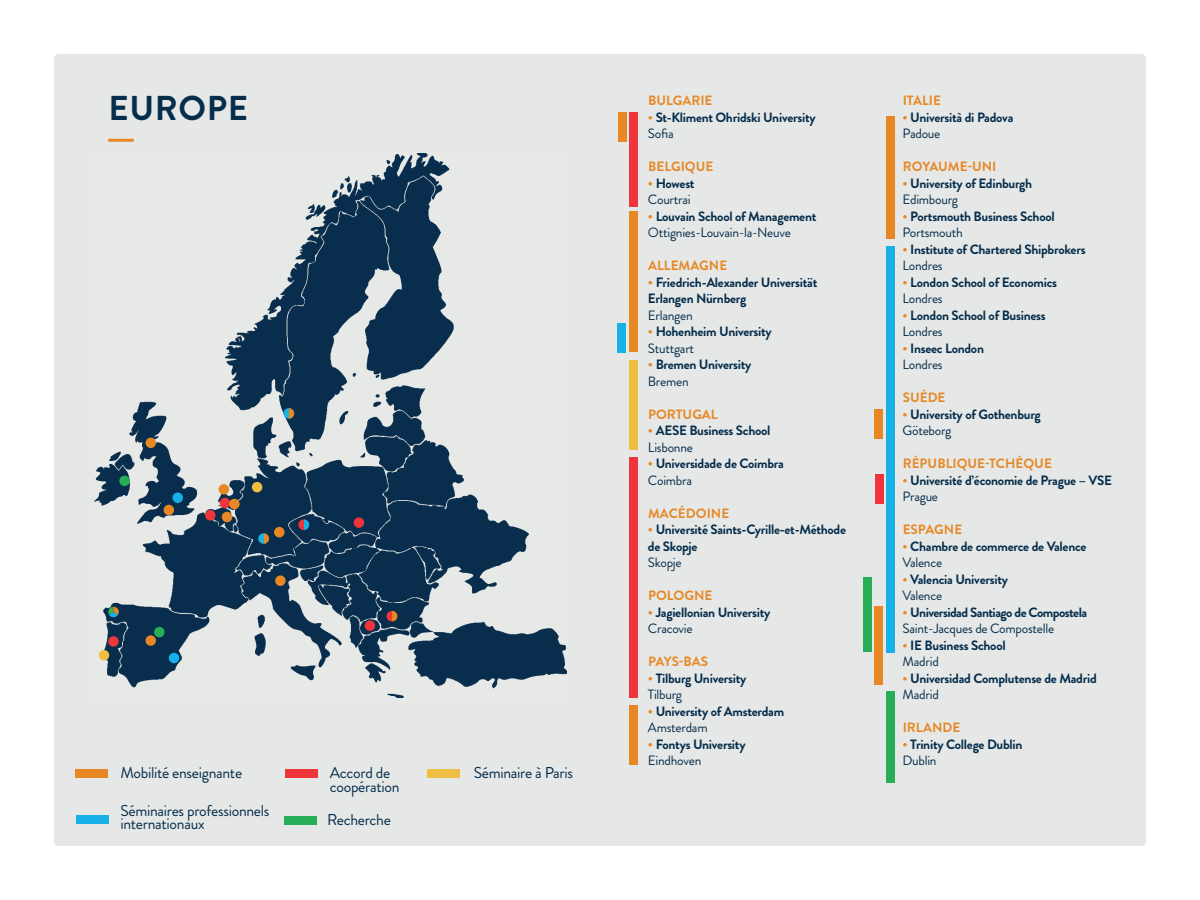
<style>
.page{position:relative;width:1200px;height:900px;background:#fff}
.page>*{position:absolute;margin:0;border:0;box-sizing:border-box;transform-origin:0 0}
.t1{font:700 34.5px "Brandon Grotesque";letter-spacing:.02em;color:#052d4c}
.t2{font:15.75px/13.5px "Brandon Grotesque";letter-spacing:-.02em;color:#052d4c}
.t3{font:700 13.5px/16.5px "Brandon Grotesque";letter-spacing:-.02em;color:#052d4c}
.t4{font:700 13.5px "Brandon Grotesque";color:#e78825}
.t5{font:13.5px/16.5px "Brandon Grotesque";letter-spacing:-.02em;color:#052d4c}
.t6{font:700 13.5px/16.5px "Brandon Grotesque";letter-spacing:-.04em;color:#052d4c}
.s1{color:#e78825}
.s2{font-weight:400}
.s3{font-weight:700;color:#e78825}
.s4{font-weight:700}
</style>
<div class="page">
<div style="left:54px;top:54px;width:1092px;height:792px;background:#e6e8e7;border-radius:4px"></div>
<hr style="left:108px;top:139px;width:26px;height:3px;background:#e78825">
<div style="left:428px;top:769px;width:32px;height:9px;background:#eebf43"></div>
<div style="left:75px;top:769px;width:33px;height:8px;background:#e78825"></div>
<div style="left:76px;top:815px;width:33px;height:8px;background:#18b1e7"></div>
<div style="left:284px;top:816px;width:33px;height:8px;background:#28ae56"></div>
<div style="left:285px;top:769px;width:33px;height:9px;background:#ee3539"></div>
<div style="left:629px;top:212px;width:9px;height:140px;background:#e78825"></div>
<div style="left:618px;top:323px;width:8px;height:29px;background:#18b1e7"></div>
<div style="left:629px;top:112px;width:9px;height:95px;background:#ee3539"></div>
<div style="left:618px;top:112px;width:8px;height:30px;background:#e78825"></div>
<div style="left:629px;top:705px;width:9px;height:60px;background:#e78825"></div>
<div style="left:629px;top:458px;width:9px;height:240px;background:#ee3539"></div>
<div style="left:629px;top:360px;width:9px;height:90px;background:#eebf43"></div>
<div style="left:875px;top:475px;width:9px;height:29px;background:#ee3539"></div>
<div style="left:886px;top:116px;width:9px;height:123px;background:#e78825"></div>
<div style="left:886px;top:246px;width:9px;height:407px;background:#18b1e7"></div>
<div style="left:874px;top:409px;width:8px;height:30px;background:#e78825"></div>
<div style="left:874px;top:606px;width:8px;height:79px;background:#e78825"></div>
<div style="left:863px;top:577px;width:9px;height:75px;background:#28ae56"></div>
<div style="left:886px;top:692px;width:8px;height:91px;background:#28ae56"></div>
<img style="left:94px;top:153px;width:472px;height:545px">
<div style="left:205px;top:510px;width:11px;height:10px;background:#ee3539;border-radius:50%"></div>
<div style="left:222px;top:512px;width:10px;height:10px;background:#e78825;border-radius:50%"></div>
<div style="left:387px;top:611px;width:10px;height:10px;background:#ee3539;border-radius:50%"></div>
<svg style="left:392px;top:611px;width:5px;height:10px"></svg>
<div style="left:274px;top:527px;width:11px;height:10px;background:#e78825;border-radius:50%"></div>
<svg style="left:258px;top:533px;width:11px;height:11px"></svg>
<svg style="left:264px;top:533px;width:5px;height:11px"></svg>
<div style="left:252px;top:482px;width:10px;height:10px;background:#eebf43;border-radius:50%"></div>
<div style="left:99px;top:650px;width:10px;height:11px;background:#eebf43;border-radius:50%"></div>
<div style="left:108px;top:636px;width:11px;height:11px;background:#ee3539;border-radius:50%"></div>
<div style="left:365px;top:620px;width:10px;height:11px;background:#ee3539;border-radius:50%"></div>
<div style="left:354px;top:517px;width:10px;height:11px;background:#ee3539;border-radius:50%"></div>
<div style="left:220px;top:498px;width:10px;height:10px;background:#ee3539;border-radius:50%"></div>
<div style="left:219px;top:484px;width:10px;height:11px;background:#e78825;border-radius:50%"></div>
<div style="left:229px;top:499px;width:11px;height:10px;background:#e78825;border-radius:50%"></div>
<div style="left:275px;top:575px;width:11px;height:11px;background:#e78825;border-radius:50%"></div>
<div style="left:146px;top:438px;width:10px;height:10px;background:#e78825;border-radius:50%"></div>
<div style="left:164px;top:505px;width:10px;height:10px;background:#e78825;border-radius:50%"></div>
<div style="left:172px;top:492px;width:11px;height:11px;background:#18b1e7;border-radius:50%"></div>
<div style="left:283px;top:408px;width:11px;height:11px;background:#18b1e7;border-radius:50%"></div>
<svg style="left:289px;top:408px;width:5px;height:11px"></svg>
<div style="left:298px;top:520px;width:11px;height:10px;background:#ee3539;border-radius:50%"></div>
<svg style="left:304px;top:520px;width:5px;height:10px"></svg>
<div style="left:169px;top:653px;width:10px;height:10px;background:#18b1e7;border-radius:50%"></div>
<div style="left:146px;top:635px;width:10px;height:11px;background:#e78825;border-radius:50%"></div>
<svg style="left:108px;top:607px;width:11px;height:11px"></svg>
<div style="left:154px;top:627px;width:11px;height:10px;background:#28ae56;border-radius:50%"></div>
<div style="left:119px;top:476px;width:11px;height:10px;background:#28ae56;border-radius:50%"></div>
<h1 class="t1" style="left:108px;top:84px;width:141px">EUROPE</h1>
<p class="t2" style="left:120px;top:766px;width:123px">Mobilité enseignante</p>
<p class="t2" style="left:474px;top:766px;width:101px">Séminaire à Paris</p>
<p class="t2" style="left:120px;top:804px;width:151px">Séminaires professionnels internationaux</p>
<p class="t2" style="left:327px;top:813px;width:65px">Recherche</p>
<p class="t2" style="left:330px;top:766px;width:71px">Accord de coopération</p>
<p class="t4" style="left:648px;top:91px;width:66px">BULGARIE</p>
<p class="t3" style="left:648px;top:109px;width:169px"><span class="s1">•</span> St-Kliment Ohridski University<br><span class="s2">Sofia</span></p>
<p class="t4" style="left:648px;top:157px;width:67px">BELGIQUE</p>
<p class="t5" style="left:648px;top:175px;width:48px"><span class="s3">•</span> <span class="s4">Howest<br></span>Courtrai</p>
<p class="t5" style="left:648px;top:208px;width:170px"><span class="s3">•</span> <span class="s4">Louvain School of Management<br></span>Ottignies-Louvain-la-Neuve</p>
<p class="t4" style="left:648px;top:256px;width:81px">ALLEMAGNE</p>
<p class="t3" style="left:648px;top:274px;width:171px"><span class="s1">•</span> Friedrich-Alexander Universität<br>Erlangen Nürnberg</p>
<p class="t5" style="left:648px;top:307px;width:46px">Erlangen</p>
<p class="t3" style="left:648px;top:324px;width:125px"><span class="s1">•</span> Hohenheim University<br><span class="s2">Stuttgart</span></p>
<p class="t3" style="left:648px;top:357px;width:105px"><span class="s1">•</span> Bremen University<br><span class="s2">Bremen</span></p>
<p class="t4" style="left:648px;top:405px;width:71px">PORTUGAL</p>
<p class="t3" style="left:648px;top:423px;width:124px"><span class="s1">•</span> AESE Business School<br><span class="s2">Lisbonne</span></p>
<p class="t3" style="left:648px;top:456px;width:138px"><span class="s1">•</span> Universidade de Coimbra<br><span class="s2">Coimbra</span></p>
<p class="t4" style="left:648px;top:504px;width:83px">MACÉDOINE</p>
<p class="t3" style="left:648px;top:522px;width:200px"><span class="s1">•</span> Université Saints-Cyrille-et-Méthode de Skopje</p>
<p class="t5" style="left:648px;top:555px;width:35px">Skopje</p>
<p class="t4" style="left:648px;top:586px;width:66px">POLOGNE</p>
<p class="t3" style="left:648px;top:604px;width:124px"><span class="s1">•</span> Jagiellonian University<br><span class="s2">Cracovie</span></p>
<p class="t4" style="left:648px;top:652px;width:62px">PAYS-BAS</p>
<p class="t3" style="left:648px;top:670px;width:100px"><span class="s1">•</span> Tilburg University<br><span class="s2">Tilburg</span></p>
<p class="t3" style="left:648px;top:703px;width:138px"><span class="s1">•</span> University of Amsterdam<br><span class="s2">Amsterdam</span></p>
<p class="t3" style="left:648px;top:736px;width:99px"><span class="s1">•</span> Fontys University<br><span class="s2">Eindhoven</span></p>
<p class="t4" style="left:903px;top:91px;width:40px">ITALIE</p>
<p class="t3" style="left:903px;top:109px;width:112px"><span class="s1">•</span> Università di Padova<br><span class="s2">Padoue</span></p>
<p class="t4" style="left:903px;top:157px;width:95px">ROYAUME-UNI</p>
<p class="t3" style="left:903px;top:175px;width:131px"><span class="s1">•</span> University of Edinburgh<br><span class="s2">Edimbourg</span></p>
<p class="t3" style="left:903px;top:208px;width:154px"><span class="s1">•</span> Portsmouth Business School<br><span class="s2">Portsmouth</span></p>
<p class="t3" style="left:903px;top:241px;width:184px"><span class="s1">•</span> Institute of Chartered Shipbrokers<br><span class="s2">Londres</span></p>
<p class="t3" style="left:903px;top:274px;width:156px"><span class="s1">•</span> London School of Economics<br><span class="s2">Londres</span></p>
<p class="t3" style="left:903px;top:307px;width:145px"><span class="s1">•</span> London School of Business<br><span class="s2">Londres</span></p>
<p class="t3" style="left:903px;top:340px;width:83px"><span class="s1">•</span> Inseec London<br><span class="s2">Londres</span></p>
<p class="t4" style="left:903px;top:388px;width:44px">SUÈDE</p>
<p class="t3" style="left:903px;top:406px;width:140px"><span class="s1">•</span> University of Gothenburg<br><span class="s2">Göteborg</span></p>
<p class="t4" style="left:903px;top:454px;width:151px">RÉPUBLIQUE-TCHÈQUE</p>
<p class="t3" style="left:903px;top:472px;width:211px"><span class="s1">•</span> Université d’économie de Prague – VSE<br><span class="s2">Prague</span></p>
<p class="t4" style="left:903px;top:520px;width:61px">ESPAGNE</p>
<p class="t3" style="left:903px;top:538px;width:185px"><span class="s1">•</span> Chambre de commerce de Valence<br><span class="s2">Valence</span></p>
<p class="t3" style="left:903px;top:571px;width:107px"><span class="s1">•</span> Valencia University<br><span class="s2">Valence</span></p>
<p class="t6" style="left:903px;top:604px;width:186px"><span class="s1">•</span> Universidad Santiago de Compostela<br><span class="s2">Saint-Jacques de Compostelle</span></p>
<p class="t3" style="left:903px;top:637px;width:105px"><span class="s1">•</span> IE Business School<br><span class="s2">Madrid</span></p>
<p class="t3" style="left:903px;top:670px;width:196px"><span class="s1">•</span> Universidad Complutense de Madrid<br><span class="s2">Madrid</span></p>
<p class="t4" style="left:903px;top:718px;width:59px">IRLANDE</p>
<p class="t3" style="left:903px;top:736px;width:121px"><span class="s1">•</span> Trinity College Dublin<br><span class="s2">Dublin</span></p>
</div>
